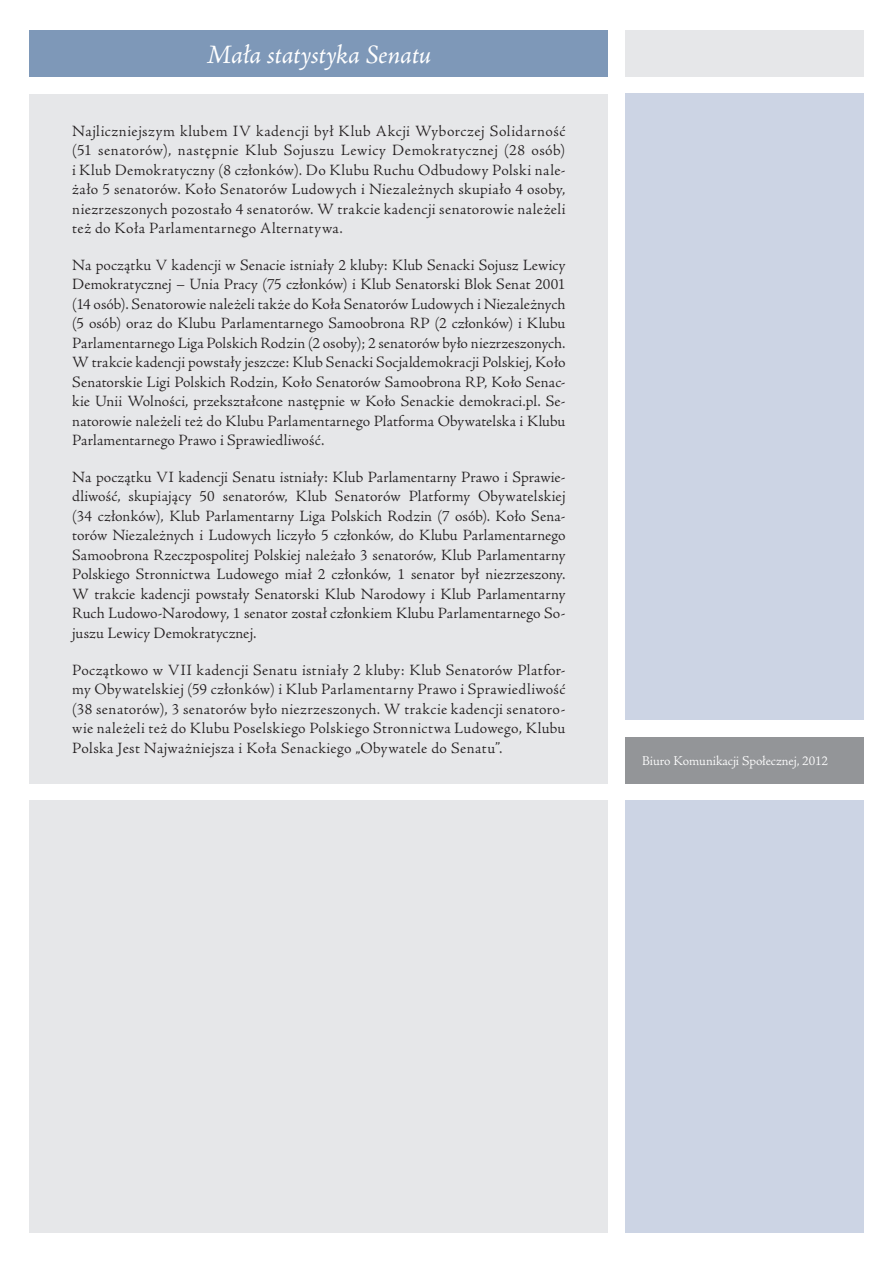
<style>
.page{position:relative;width:893px;height:1263px;background:#fff}
.page>*{position:absolute;margin:0;border:0;box-sizing:border-box;transform-origin:0 0}
.zywa_pagina{font:italic 27px "Adobe Jenson Pro";letter-spacing:-.015em;color:#fff}
.tekst{font:300 15.75px/19.5px "Adobe Jenson Pro";letter-spacing:.015em;color:#231f20;text-align:justify}
.autor_noty{font:300 13.5px "Adobe Jenson Pro";letter-spacing:-.01em;color:#fff}
</style>
<div class="page">
<div style="left:625px;top:94px;width:238px;height:626px;background:#ccd4e4"></div>
<div style="left:625px;top:800px;width:238px;height:433px;background:#ccd4e4"></div>
<div style="left:30px;top:94px;width:578px;height:689px;background:#e6e7e9"></div>
<div style="left:30px;top:30px;width:578px;height:47px;background:#7e98b8"></div>
<div style="left:625px;top:30px;width:238px;height:47px;background:#e6e7e9"></div>
<div style="left:625px;top:737px;width:238px;height:46px;background:#939598"></div>
<div style="left:30px;top:800px;width:578px;height:433px;background:#e6e7e9"></div>
<p class="zywa_pagina" style="left:206px;top:39px;width:227px">Mała statystyka Senatu</p>
<p class="tekst" style="left:72px;top:122px;width:495px">Najliczniejszym klubem IV kadencji był Klub Akcji Wyborczej Solidarność (51 senatorów), następnie Klub Sojuszu Lewicy Demokratycznej (28 osób) i Klub Demokratyczny (8 członków). Do Klubu Ruchu Odbudowy Polski nale&shy;żało 5 senatorów. Koło Senatorów Ludowych i Niezależnych skupiało 4 osoby, niezrzeszonych pozostało 4 senatorów. W trakcie kadencji senatorowie należeli też do Koła Parlamentarnego Alternatywa.</p>
<p class="tekst" style="left:72px;top:256px;width:495px">Na początku V kadencji w Senacie istniały 2 kluby: Klub Senacki Sojusz Lewicy Demokratycznej – Unia Pracy (75 członków) i Klub Senatorski Blok Senat 2001 (14 osób). Senatorowie należeli także do Koła Senatorów Ludowych i Niezależnych (5 osób) oraz do Klubu Parlamentarnego Samoobrona RP (2 członków) i Klubu Parlamentarnego Liga Polskich Rodzin (2 osoby); 2 senatorów było niezrzeszonych.<br>W trakcie kadencji powstały jeszcze: Klub Senacki Socjaldemokracji Polskiej, Koło Senatorskie Ligi Polskich Rodzin, Koło Senatorów Samoobrona RP, Koło Senac&shy;kie Unii Wolności, przekształcone następnie w Koło Senackie demokraci.pl. Se&shy;natorowie należeli też do Klubu Parlamentarnego Platforma Obywatelska i Klubu Parlamentarnego Prawo i Sprawiedliwość.</p>
<p class="tekst" style="left:72px;top:468px;width:496px">Na początku VI kadencji Senatu istniały: Klub Parlamentarny Prawo i Sprawie&shy;dliwość, skupiający 50 senatorów, Klub Senatorów Platformy Obywatelskiej (34 członków), Klub Parlamentarny Liga Polskich Rodzin (7 osób). Koło Sena&shy;torów Niezależnych i Ludowych liczyło 5 członków, do Klubu Parlamentarnego Samoobrona Rzeczpospolitej Polskiej należało 3 senatorów, Klub Parlamentarny Polskiego Stronnictwa Ludowego miał 2 członków, 1 senator był niezrzeszony.<br>W trakcie kadencji powstały Senatorski Klub Narodowy i Klub Parlamentarny Ruch Ludowo-Narodowy, 1 senator został członkiem Klubu Parlamentarnego So&shy;juszu Lewicy Demokratycznej.</p>
<p class="tekst" style="left:72px;top:660px;width:495px">Początkowo w VII kadencji Senatu istniały 2 kluby: Klub Senatorów Platfor&shy;my Obywatelskiej (59 członków) i Klub Parlamentarny Prawo i Sprawiedliwość (38 senatorów), 3 senatorów było niezrzeszonych. W trakcie kadencji senatoro&shy;wie należeli też do Klubu Poselskiego Polskiego Stronnictwa Ludowego, Klubu Polska Jest Najważniejsza i Koła Senackiego „Obywatele do Senatu”.</p>
<p class="autor_noty" style="left:642px;top:753px;width:188px">Biuro Komunikacji Społecznej, 2012</p>
</div>
